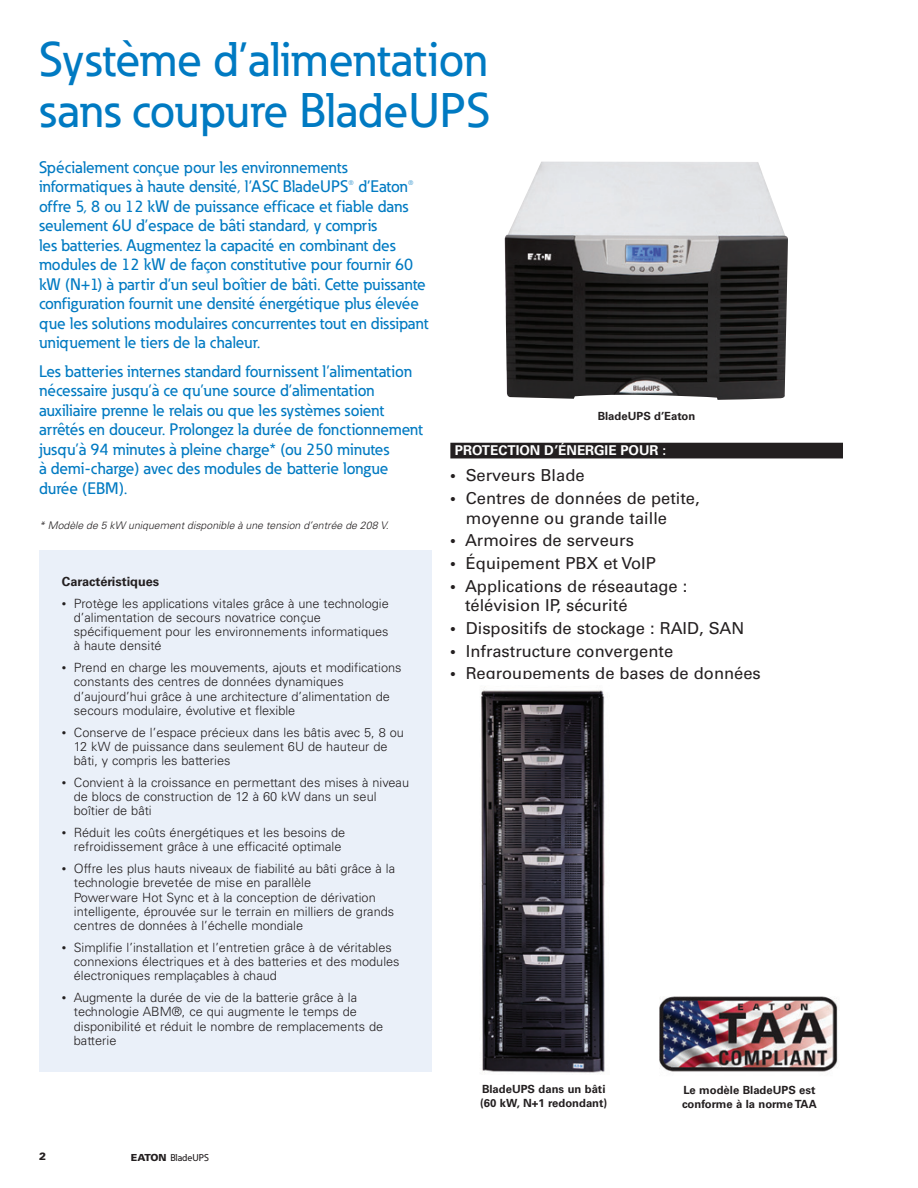
<style>
.page{position:relative;width:918px;height:1188px;background:#fff}
.page>*{position:absolute;margin:0;border:0;box-sizing:border-box;transform-origin:0 0}
._01_Headline___ADJ_S{font:500 48px/51px "Eaton";color:#007ac2}
._01_Overview__11_pt{font:500 16.5px/19.5px "Eaton";color:#007ac2}
._02_Sidebar_Body__11{font:16.5px/19.5px "Univers LT Std";color:#231f20}
._02_Sidebar_Head___A{font:700 13.5px "Univers LT Std";color:#fff}
.t1{font:300 12.75px/14.2px "Univers LT Std";color:#231f20}
._02_Body_Head__8_5_p{font:700 12.75px "Univers LT Std";color:#231f20}
._05_Caption_Head{font:700 11.25px/13.5px "Univers LT Std";color:#231f20}
.Table_Footnote{font:italic 300 10.5px "Univers";color:#231f20}
.t2{font:900 10.5px "Univers LT Std";color:#231f20}
.t3{font:500 9.75px "Eaton";color:#231f20}
.s1{font-family:"Univers";font-weight:700}
.s2{font-size:9px}
.s3{font-family:"Univers LT Std";font-weight:900}
</style>
<div class="page">
<img style="left:505px;top:162px;width:283px;height:238px">
<div style="left:450px;top:443px;width:393px;height:15px;background:#231f20"></div>
<div style="left:39px;top:550px;width:393px;height:521px;background:#eaf0f9"></div>
<img style="left:481px;top:690px;width:124px;height:383px">
<img style="left:659px;top:996px;width:179px;height:76px">
<p class="_01_Headline___ADJ_S" style="left:39px;top:33px;width:453px">Système d’alimentation sans coupure BladeUPS</p>
<p class="_01_Overview__11_pt" style="left:39px;top:157px;width:391px">Spécialement conçue pour les environnements informatiques à haute densité, l’ASC BladeUPS® d’Eaton® offre 5, 8 ou 12 kW de puissance efficace et fiable dans seulement 6U d’espace de bâti standard, y compris<br>les batteries. Augmentez la capacité en combinant des modules de 12 kW de façon constitutive pour fournir 60 kW (N+1) à partir d’un seul boîtier de bâti. Cette puissante configuration fournit une densité énergétique plus élevée que les solutions modulaires concurrentes tout en dissipant uniquement le tiers de la chaleur.</p>
<p class="_01_Overview__11_pt" style="left:39px;top:361px;width:385px">Les batteries internes standard fournissent l’alimentation nécessaire jusqu’à ce qu’une source d’alimentation auxiliaire prenne le relais ou que les systèmes soient arrêtés en douceur. Prolongez la durée de fonctionnement jusqu’à 94 minutes à pleine charge* (ou 250 minutes<br>à demi-charge) avec des modules de batterie longue durée (EBM).</p>
<p class="Table_Footnote" style="left:39px;top:519px;width:351px">* Modèle de 5 kW uniquement disponible à une tension d’entrée de 208 V.</p>
<p class="_05_Caption_Head" style="left:598px;top:410px;width:99px">BladeUPS d’Eaton</p>
<p class="_02_Sidebar_Head___A" style="left:455px;top:443px;width:213px">PROTECTION D’ÉNERGIE POUR :</p>
<p class="_02_Sidebar_Body__11" style="left:450px;top:466px;width:136px"><span class="s1">•</span> Serveurs Blade</p>
<p class="_02_Sidebar_Body__11" style="left:466px;top:489px;width:235px;text-indent:-16px"><span class="s1">•</span> Centres de données de petite, moyenne ou grande taille</p>
<p class="_02_Sidebar_Body__11" style="left:450px;top:531px;width:186px"><span class="s1">•</span> Armoires de serveurs</p>
<p class="_02_Sidebar_Body__11" style="left:450px;top:553px;width:207px"><span class="s1">•</span> Équipement PBX et VoIP</p>
<p class="_02_Sidebar_Body__11" style="left:465px;top:576px;width:224px;text-indent:-15px"><span class="s1">•</span> Applications de réseautage : télévision IP, sécurité</p>
<p class="_02_Sidebar_Body__11" style="left:450px;top:618px;width:296px"><span class="s1">•</span> Dispositifs de stockage : RAID, SAN</p>
<p class="_02_Sidebar_Body__11" style="left:450px;top:641px;width:225px"><span class="s1">•</span> Infrastructure convergente</p>
<p class="_02_Sidebar_Body__11" style="left:450px;top:664px;width:312px"><span class="s1">•</span> Regroupements de bases de données</p>
<p class="_02_Body_Head__8_5_p" style="left:62px;top:574px;width:99px">Caractéristiques</p>
<p class="t1" style="left:74px;top:596px;width:317px;text-indent:-12px"><span class="s2">•</span> Protège les applications vitales grâce à une technologie d’alimentation de secours novatrice conçue spécifiquement pour les environnements informatiques à haute densité</p>
<p class="t1" style="left:74px;top:661px;width:329px;text-indent:-12px"><span class="s2">•</span> Prend en charge les mouvements, ajouts et modifications constants des centres de données dynamiques d’aujourd’hui grâce à une architecture d’alimentation de secours modulaire, évolutive et flexible</p>
<p class="t1" style="left:74px;top:725px;width:331px;text-indent:-12px"><span class="s2">•</span> Conserve de l’espace précieux dans les bâtis avec 5, 8 ou<br>12 kW de puissance dans seulement 6U de hauteur de bâti, y compris les batteries</p>
<p class="t1" style="left:74px;top:775px;width:337px;text-indent:-12px"><span class="s2">•</span> Convient à la croissance en permettant des mises à niveau de blocs de construction de 12 à 60 kW dans un seul boîtier de bâti</p>
<p class="t1" style="left:74px;top:826px;width:273px;text-indent:-12px"><span class="s2">•</span> Réduit les coûts énergétiques et les besoins de refroidissement grâce à une efficacité optimale</p>
<p class="t1" style="left:74px;top:862px;width:323px;text-indent:-12px"><span class="s2">•</span> Offre les plus hauts niveaux de fiabilité au bâti grâce à la technologie brevetée de mise en parallèle<br>Powerware Hot Sync et à la conception de dérivation intelligente, éprouvée sur le terrain en milliers de grands centres de données à l’échelle mondiale</p>
<p class="t1" style="left:74px;top:940px;width:327px;text-indent:-12px"><span class="s2">•</span> Simplifie l’installation et l’entretien grâce à de véritables connexions électriques et à des batteries et des modules électroniques remplaçables à chaud</p>
<p class="t1" style="left:74px;top:991px;width:311px;text-indent:-12px"><span class="s2">•</span> Augmente la durée de vie de la batterie grâce à la technologie ABM®, ce qui augmente le temps de disponibilité et réduit le nombre de remplacements de batterie</p>
<p class="t2" style="left:39px;top:1150px;width:9px">2</p>
<p class="t3" style="left:131px;top:1151px;width:80px"><span class="s3">EATON</span> BladeUPS</p>
<p class="_05_Caption_Head" style="left:480px;top:1083px;width:129px">BladeUPS dans un bâti (60 kW, N+1 redondant)</p>
<p class="_05_Caption_Head" style="left:682px;top:1084px;width:136px">Le modèle BladeUPS est conforme à la norme TAA</p>
</div>
